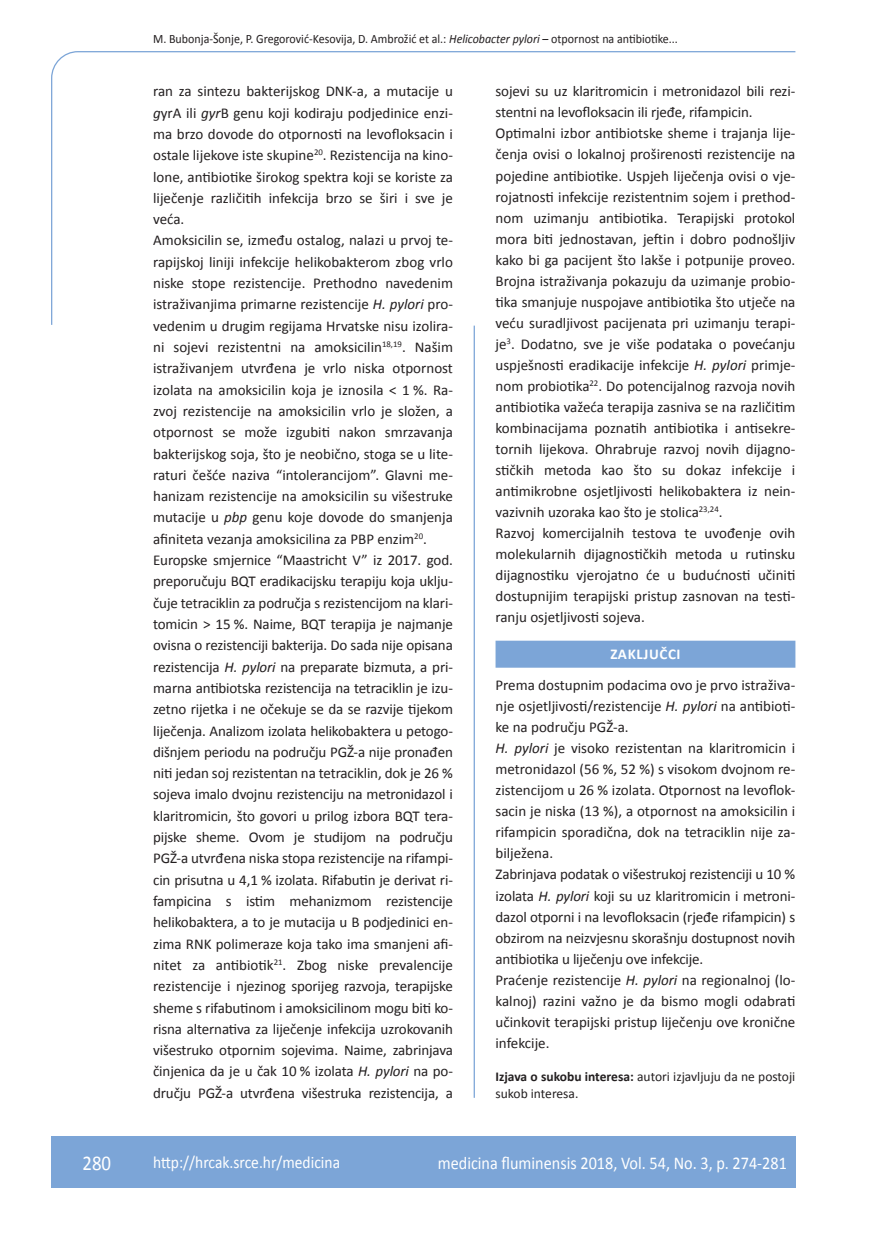
<style>
.page{position:relative;width:872px;height:1234px;background:#fff}
.page>*{position:absolute;margin:0;border:0;box-sizing:border-box;transform-origin:0 0}
.t1{font:21px "Calibri";color:#fff;scale:.9 1}
.t2{font:18px "Calibri";color:#fff;scale:.9 1}
.t3{font:17.25px "Calibri";color:#fff;scale:.9 1}
.t4{font:15px/21.3px "Calibri";letter-spacing:-.005em;color:#231f20}
.t5{font:700 15px "Calibri";letter-spacing:.04em;color:#fff}
.t6{font:13.5px/16.5px "Calibri";color:#231f20}
.t7{font:12.75px "Calibri";color:#231f20;scale:.94 1}
.s1{font-style:italic}
.s2{font-weight:700}
</style>
<div class="page">
<svg style="left:51px;top:51px;width:745px;height:274px"></svg>
<hr style="left:473px;top:325px;width:2px;height:772px;background:#7ca5d7">
<div style="left:51px;top:1135px;width:744px;height:51px;background:#7ca5d7"></div>
<div style="left:495px;top:640px;width:300px;height:27px;background:#7ca5d7"></div>
<p class="t7" style="left:153px;top:29px;width:559px">M. Bubonja-Šonje, P. Gregorović-Kesovija, D. Ambrožić et al.: <span class="s1">Helicobacter pylori</span> – otpornost na antibiotike...</p>
<p class="t4" style="left:153px;top:80px;width:301px">ran za sintezu bakterijskog DNK-a, a mutacije u <span class="s1">g</span>yrA ili <span class="s1">gyr</span>B genu koji kodiraju podjedinice enzi&shy;ma brzo dovode do otpornosti na levofloksacin i ostale lijekove iste skupine<sup>20</sup>. Rezistencija na kino&shy;lone, antibiotike širokog spektra koji se koriste za liječenje različitih infekcija brzo se širi i sve je veća.<br>Amoksicilin se, između ostalog, nalazi u prvoj te&shy;rapijskoj liniji infekcije helikobakterom zbog vrlo niske stope rezistencije. Prethodno navedenim istraživanjima primarne rezistencije <span class="s1">H. pylori</span> pro&shy;vedenim u drugim regijama Hrvatske nisu izolira&shy;ni sojevi rezistentni na amoksicilin<sup>18,19</sup>. Našim istraživanjem utvrđena je vrlo niska otpornost izolata na amoksicilin koja je iznosila &lt; 1 %. Ra&shy;zvoj rezistencije na amoksicilin vrlo je složen, a otpornost se može izgubiti nakon smrzavanja bakterijskog soja, što je neobično, stoga se u lite&shy;raturi češće naziva “intolerancijom”. Glavni me&shy;hanizam rezistencije na amoksicilin su višestruke mutacije u <span class="s1">pbp</span> genu koje dovode do smanjenja afiniteta vezanja amoksicilina za PBP enzim<sup>20</sup>.<br>Europske smjernice “Maastricht V” iz 2017. god. preporučuju BQT eradikacijsku terapiju koja uklju&shy;čuje tetraciklin za područja s rezistencijom na klari&shy;tomicin &gt; 15 %. Naime, BQT terapija je najmanje ovisna o rezistenciji bakterija. Do sada nije opisana rezistencija <span class="s1">H. pylori</span> na preparate bizmuta, a pri&shy;marna antibiotska rezistencija na tetraciklin je izu&shy;zetno rijetka i ne očekuje se da se razvije tijekom liječenja. Analizom izolata helikobaktera u petogo&shy;dišnjem periodu na području PGŽ-a nije pronađen niti jedan soj rezistentan na tetraciklin, dok je 26 % sojeva imalo dvojnu rezistenciju na metronidazol i klaritromicin, što govori u prilog izbora BQT tera&shy;pijske sheme. Ovom je studijom na području PGŽ-a utvrđena niska stopa rezistencije na rifampi&shy;cin prisutna u 4,1 % izolata. Rifabutin je derivat ri&shy;fampicina s istim mehanizmom rezistencije helikobaktera, a to je mutacija u B podjedinici en&shy;zima RNK polimeraze koja tako ima smanjeni afi&shy;nitet za antibiotik<sup>21</sup>. Zbog niske prevalencije rezistencije i njezinog sporijeg razvoja, terapijske sheme s rifabutinom i amoksicilinom mogu biti ko&shy;risna alternativa za liječenje infekcija uzrokovanih višestruko otpornim sojevima. Naime, zabrinjava činjenica da je u čak 10 % izolata <span class="s1">H. pylori</span> na po&shy;dručju PGŽ-a utvrđena višestruka rezistencija, a</p>
<p class="t4" style="left:495px;top:80px;width:301px">sojevi su uz klaritromicin i metronidazol bili rezi&shy;stentni na levofloksacin ili rjeđe, rifampicin.<br>Optimalni izbor antibiotske sheme i trajanja lije&shy;čenja ovisi o lokalnoj proširenosti rezistencije na pojedine antibiotike. Uspjeh liječenja ovisi o vje&shy;rojatnosti infekcije rezistentnim sojem i prethod&shy;nom uzimanju antibiotika. Terapijski protokol mora biti jednostavan, jeftin i dobro podnošljiv kako bi ga pacijent što lakše i potpunije proveo.<br>Brojna istraživanja pokazuju da uzimanje probio&shy;tika smanjuje nuspojave antibiotika što utječe na veću suradljivost pacijenata pri uzimanju terapi&shy;je<sup>3</sup>. Dodatno, sve je više podataka o povećanju uspješnosti eradikacije infekcije <span class="s1">H. pylori</span> primje&shy;nom probiotika<sup>22</sup>. Do potencijalnog razvoja novih antibiotika važeća terapija zasniva se na različitim kombinacijama poznatih antibiotika i antisekre&shy;tornih lijekova. Ohrabruje razvoj novih dijagno&shy;stičkih metoda kao što su dokaz infekcije i antimikrobne osjetljivosti helikobaktera iz nein&shy;vazivnih uzoraka kao što je stolica<sup>23,24</sup>.<br>Razvoj komercijalnih testova te uvođenje ovih molekularnih dijagnostičkih metoda u rutinsku dijagnostiku vjerojatno će u budućnosti učiniti dostupnijim terapijski pristup zasnovan na testi&shy;ranju osjetljivosti sojeva.</p>
<p class="t5" style="left:610px;top:643px;width:72px">ZAKLJUČCI</p>
<p class="t4" style="left:495px;top:674px;width:301px">Prema dostupnim podacima ovo je prvo istraživa&shy;nje osjetljivosti/rezistencije <span class="s1">H. pylori</span> na antibioti&shy;ke na području PGŽ-a.<br><span class="s1">H. pylori</span> je visoko rezistentan na klaritromicin i metronidazol (56 %, 52 %) s visokom dvojnom re&shy;zistencijom u 26 % izolata. Otpornost na levoflok&shy;sacin je niska (13 %), a otpornost na amoksicilin i rifampicin sporadična, dok na tetraciklin nije za&shy;bilježena.<br>Zabrinjava podatak o višestrukoj rezistenciji u 10 % izolata <span class="s1">H. pylori</span> koji su uz klaritromicin i metroni&shy;dazol otporni i na levofloksacin (rjeđe rifampicin) s obzirom na neizvjesnu skorašnju dostupnost novih antibiotika u liječenju ove infekcije.<br>Praćenje rezistencije <span class="s1">H. pylori</span> na regionalnoj (lo&shy;kalnoj) razini važno je da bismo mogli odabrati učinkovit terapijski pristup liječenju ove kronične infekcije.</p>
<p class="t6" style="left:495px;top:1067px;width:301px"><span class="s2">Izjava o sukobu interesa:</span> autori izjavljuju da ne postoji sukob interesa.</p>
<h1 class="t1" style="left:82px;top:1147px;width:33px">280</h1>
<p class="t3" style="left:153px;top:1149px;width:209px">http://hrcak.srce.hr/medicina</p>
<p class="t2" style="left:438px;top:1149px;width:389px">medicina fluminensis 2018, Vol. 54, No. 3, p. 274-281</p>
</div>
